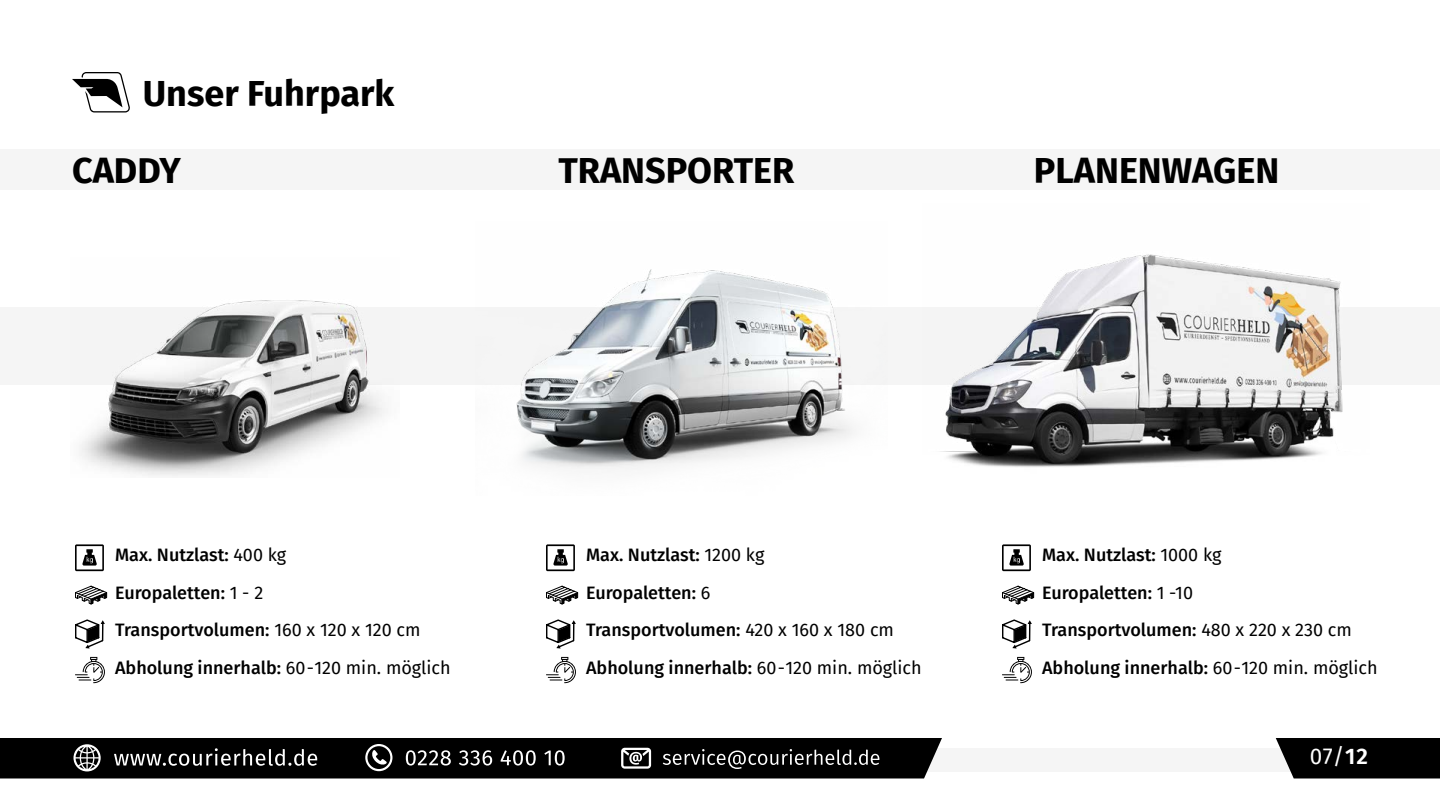
<style>
.page{position:relative;width:1440px;height:810px;background:#fff}
.page>*{position:absolute;margin:0;border:0;box-sizing:border-box;transform-origin:0 0}
.t1{font:700 36px "Fira Sans";color:#000}
.t2{font:22.5px "Fira Sans";color:#fff}
.t3{font:500 18px/37.5px "Fira Sans";color:#000}
.s1{font-weight:400}
.s2{font-weight:600}
</style>
<div class="page">
<div style="left:0;top:149px;width:1440px;height:41px;background:#f5f5f5"></div>
<div style="left:0;top:308px;width:1440px;height:77px;background:#f5f5f5"></div>
<img style="left:70px;top:300px;width:330px;height:176px">
<img style="left:476px;top:269px;width:395px;height:200px">
<img style="left:922px;top:254px;width:448px;height:213px">
<svg style="left:72px;top:72px;width:58px;height:40px"></svg>
<svg style="left:75px;top:544px;width:29px;height:27px"></svg>
<svg style="left:75px;top:585px;width:33px;height:20px"></svg>
<svg style="left:75px;top:619px;width:30px;height:30px"></svg>
<svg style="left:75px;top:657px;width:30px;height:26px"></svg>
<svg style="left:546px;top:544px;width:29px;height:27px"></svg>
<svg style="left:546px;top:585px;width:33px;height:20px"></svg>
<svg style="left:546px;top:619px;width:30px;height:30px"></svg>
<svg style="left:546px;top:657px;width:30px;height:26px"></svg>
<svg style="left:1002px;top:544px;width:29px;height:27px"></svg>
<svg style="left:1002px;top:585px;width:33px;height:20px"></svg>
<svg style="left:1002px;top:619px;width:30px;height:30px"></svg>
<svg style="left:1002px;top:657px;width:30px;height:26px"></svg>
<div style="left:595px;top:748px;width:702px;height:24px;background:#f5f5f5"></div>
<div style="left:1276px;top:738px;width:164px;height:40px;background:#000"></div>
<svg style="left:0;top:738px;width:942px;height:40px;background:#181818"></svg>
<h1 class="t1" style="left:143px;top:63px;width:253px">Unser Fuhrpark</h1>
<h1 class="t1" style="left:72px;top:140px;width:110px">CADDY</h1>
<h1 class="t1" style="left:558px;top:140px;width:237px">TRANSPORTER</h1>
<h1 class="t1" style="left:1034px;top:140px;width:247px">PLANENWAGEN</h1>
<p class="t3" style="left:115px;top:535px;width:337px">Max. Nutzlast: <span class="s1">400 kg<br></span>Europaletten: <span class="s1">1 - 2<br></span>Transportvolumen: <span class="s1">160 x 120 x 120 cm<br></span>Abholung innerhalb: <span class="s1">60-120 min. möglich</span></p>
<p class="t3" style="left:586px;top:535px;width:337px">Max. Nutzlast: <span class="s1">1200 kg<br></span>Europaletten: <span class="s1">6<br></span>Transportvolumen: <span class="s1">420 x 160 x 180 cm<br></span>Abholung innerhalb: <span class="s1">60-120 min. möglich</span></p>
<p class="t3" style="left:1042px;top:535px;width:337px">Max. Nutzlast: <span class="s1">1000 kg<br></span>Europaletten: <span class="s1">1 -10<br></span>Transportvolumen: <span class="s1">480 x 220 x 230 cm<br></span>Abholung innerhalb: <span class="s1">60-120 min. möglich</span></p>
<p class="t2" style="left:1310px;top:739px;width:60px">07/<span class="s2">12</span></p>
</div>
